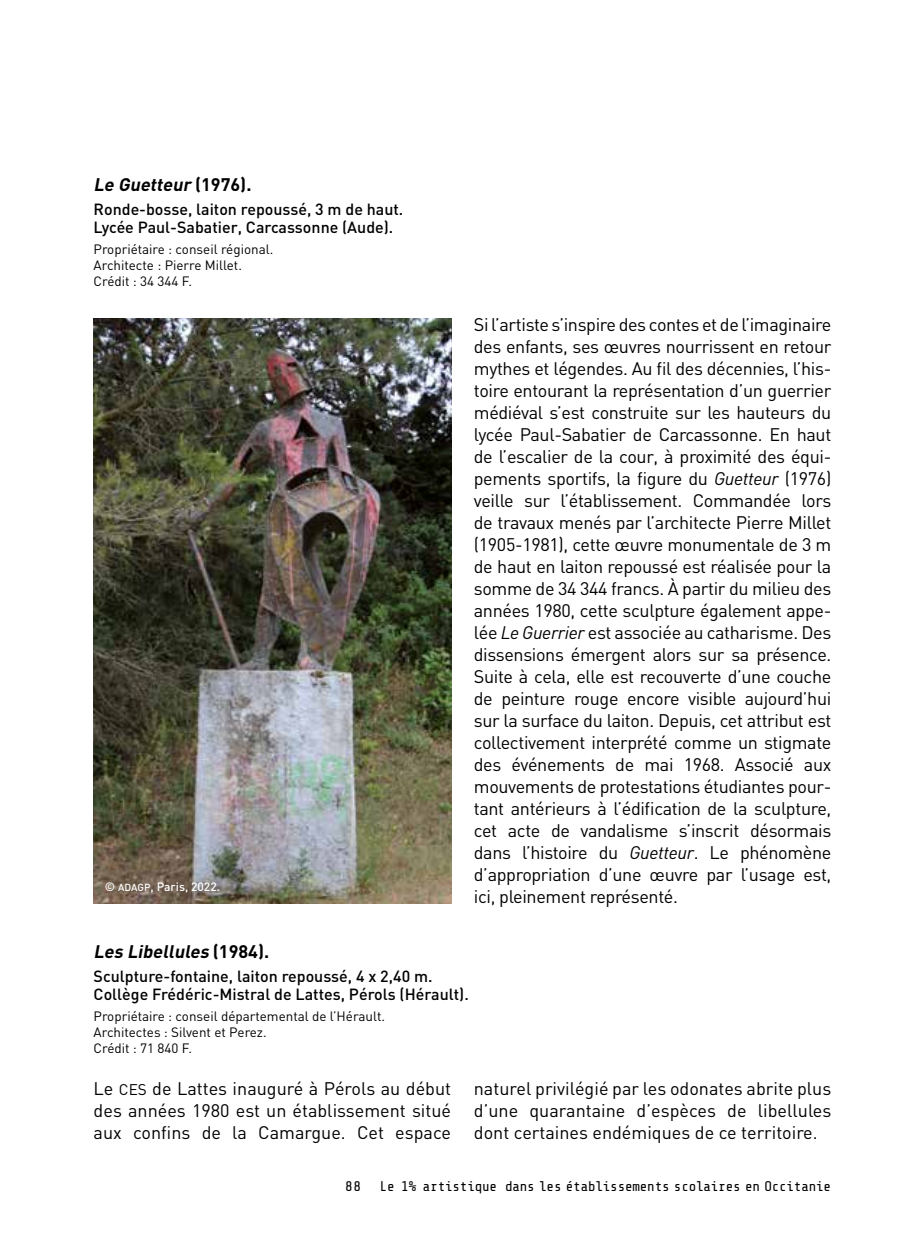
<style>
.page{position:relative;width:908px;height:1248px;background:#fff}
.page>*{position:absolute;margin:0;border:0;box-sizing:border-box;transform-origin:0 0}
.t1{font:18px/22px "DIN";color:#000;text-align:justify}
.t2{font:italic 700 18px "DIN";color:#000}
.t3{font:500 16px/18px "DIN";color:#000}
.t4{font:14px "Share Tech Mono";letter-spacing:-.01em;color:#000}
.t5{font:13.4px/16px "DIN";color:#000}
.t6{font:500 12px "DIN";color:#fff}
.s1{font-style:normal}
.s2{font-family:"DIN Medium SC850";font-weight:400;font-size:10.2px}
.s3{font-style:italic}
.s4{font-family:"DIN Regular SC850";font-size:15.4px}
</style>
<div class="page">
<img style="left:94px;top:318px;width:357px;height:585px">
<p class="t2" style="left:94px;top:172px;width:159px">Le Guetteur <span class="s1">( 1 9 7 6 ) .</span></p>
<p class="t3" style="left:94px;top:199px;width:311px">Ronde-bosse, laiton repoussé, 3 m de haut.<br>Lycée Paul-Sabatier, Carcassonne (Aude).</p>
<p class="t5" style="left:94px;top:241px;width:181px">Propriétaire : conseil régional.<br>Architecte : Pierre Millet.<br>Crédit : 34 344 F.</p>
<p class="t6" style="left:105px;top:878px;width:117px">© <span class="s2">adagp</span>, Paris, 2022.</p>
<p class="t1" style="left:473px;top:313px;width:359px">Si l’artiste s’inspire des contes et de l’imaginaire des enfants, ses œuvres nourrissent en retour mythes et légendes. Au fil des décennies, l’his&shy;toire entourant la représentation d’un guerrier médiéval s’est construite sur les hauteurs du lycée Paul-Sabatier de Carcassonne. En haut de l’escalier de la cour, à proximité des équi&shy;pements sportifs, la figure du <span class="s3">Guetteur</span> (1976) veille sur l’établissement. Commandée lors de travaux menés par l’architecte Pierre Millet (1905-1981), cette œuvre monumentale de 3 m de haut en laiton repoussé est réalisée pour la somme de 34 344 francs. À partir du milieu des années 1980, cette sculpture également appe&shy;lée <span class="s3">Le Guerrier</span> est associée au catharisme. Des dissensions émergent alors sur sa présence.<br>Suite à cela, elle est recouverte d’une couche de peinture rouge encore visible aujourd’hui sur la surface du laiton. Depuis, cet attribut est collectivement interprété comme un stigmate des événements de mai 1968. Associé aux mouvements de protestations étudiantes pour&shy;tant antérieurs à l’édification de la sculpture, cet acte de vandalisme s’inscrit désormais dans l’histoire du <span class="s3">Guetteur</span>. Le phénomène d’appropriation d’une œuvre par l’usage est, ici, pleinement représenté.</p>
<p class="t2" style="left:94px;top:939px;width:177px">Les Libellules <span class="s1">( 1 9 8 4 ) .</span></p>
<p class="t3" style="left:94px;top:966px;width:376px">Sculpture-fontaine, laiton repoussé, 4 x 2,40 m.<br>Collège Frédéric-Mistral de Lattes, Pérols (Hérault).</p>
<p class="t5" style="left:94px;top:1008px;width:293px">Propriétaire : conseil départemental de l’Hérault.<br>Architectes : Silvent et Perez.<br>Crédit : 71 840 F.</p>
<p class="t1" style="left:94px;top:1077px;width:359px">Le <span class="s4">CES</span> de Lattes inauguré à Pérols au début des années 1980 est un établissement situé aux confins de la Camargue. Cet espace</p>
<p class="t1" style="left:473px;top:1077px;width:359px">naturel privilégié par les odonates abrite plus d’une quarantaine d’espèces de libellules dont certaines endémiques de ce territoire.</p>
<p class="t4" style="left:345px;top:1179px;width:18px">88</p>
<p class="t4" style="left:379px;top:1179px;width:453px">Le 1% artistique dans les établissements scolaires en Occitanie</p>
</div>
